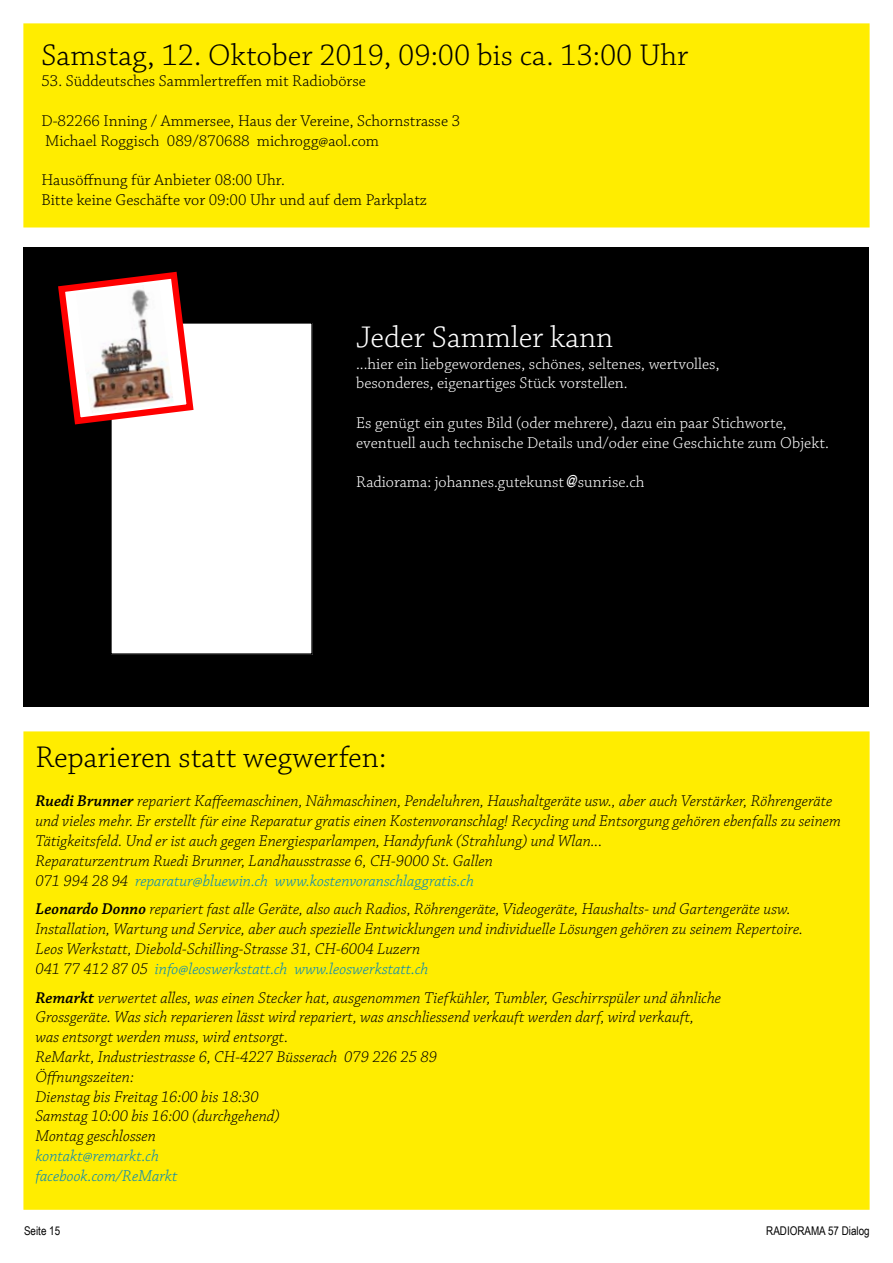
<style>
.page{position:relative;width:893px;height:1263px;background:#fff}
.page>*{position:absolute;margin:0;border:0;box-sizing:border-box;transform-origin:0 0}
.t1{font:300 31.5px "Chaparral Pro";color:#000}
.t2{font:300 31.5px "Chaparral Pro";color:#fff}
.t3{font:italic 300 16.5px/19.8px "Chaparral Pro";color:#000}
.t4{font:300 16.5px/19.8px "Chaparral Pro";color:#fff}
.t5{font:300 16.5px/19.8px "Chaparral Pro";color:#000}
.t6{font:italic 300 16.5px/19.8px "Chaparral Pro";color:#0084bb}
.t7{font:12px "Arial Narrow";color:#000}
.s1{font-family:"Helvetica";font-weight:400;font-style:italic;font-stretch:condensed}
.s2{font-weight:600}
.s3{color:#0084bb}
</style>
<div class="page">
<div style="left:32px;top:32px;width:829px;height:186px;background:#ffed00"></div>
<div style="left:23px;top:23px;width:847px;height:204px;border:18px solid #ffed00"></div>
<div style="left:29px;top:737px;width:835px;height:467px;background:#ffed00"></div>
<div style="left:23px;top:731px;width:847px;height:479px;border:12px solid #ffed00"></div>
<div style="left:23px;top:248px;width:846px;height:459px;background:#000"></div>
<div style="left:111px;top:323px;width:201px;height:331px;background:#fff"></div>
<div style="left:110px;top:322px;width:203px;height:333px;border:2px solid #000"></div>
<svg style="left:58px;top:271px;width:139px;height:157px"></svg>
<h1 class="t1" style="left:41px;top:38px;width:648px">Samstag, 12. Oktober 2019, 09:00 bis ca. 13:00 Uhr</h1>
<p class="t5" style="left:41px;top:72px;width:326px">53. Süddeutsches Sammlertreffen mit Radiobörse</p>
<p class="t5" style="left:41px;top:112px;width:420px">D-82266 Inning / Ammersee, Haus der Vereine, Schornstrasse 3<br>Michael Roggisch 089/870688 michrogg@aol.com</p>
<p class="t5" style="left:41px;top:171px;width:387px">Hausöffnung für Anbieter 08:00 Uhr.<br>Bitte keine Geschäfte vor 09:00 Uhr und auf dem Parkplatz</p>
<h1 class="t2" style="left:356px;top:320px;width:259px">Jeder Sammler kann</h1>
<p class="t4" style="left:356px;top:354px;width:365px">...hier ein liebgewordenes, schönes, seltenes, wertvolles, besonderes, eigenartiges Stück vorstellen.</p>
<p class="t4" style="left:356px;top:414px;width:474px">Es genügt ein gutes Bild (oder mehrere), dazu ein paar Stichworte, eventuell auch technische Details und/oder eine Geschichte zum Objekt.</p>
<p class="t4" style="left:356px;top:473px;width:290px">Radiorama: johannes.gutekunst<span class="s1">@</span>sunrise.ch</p>
<h1 class="t1" style="left:35px;top:740px;width:352px">Reparieren statt wegwerfen:</h1>
<p class="t3" style="left:35px;top:792px;width:807px"><span class="s2">Ruedi Brunner</span> repariert Kaffeemaschinen, Nähmaschinen, Pendeluhren, Haushaltgeräte usw., aber auch Verstärker, Röhrengeräte und vieles mehr. Er erstellt für eine Reparatur gratis einen Kostenvoranschlag! Recycling und Entsorgung gehören ebenfalls zu seinem Tätigkeitsfeld. Und er ist auch gegen Energiesparlampen, Handyfunk (Strahlung) und Wlan...<br>Reparaturzentrum Ruedi Brunner, Landhausstrasse 6, CH-9000 St. Gallen<br>071 994 28 94 <span class="s3">reparatur@bluewin.ch www.kostenvoranschlaggratis.ch</span></p>
<p class="t3" style="left:35px;top:900px;width:769px"><span class="s2">Leonardo Donno</span> repariert fast alle Geräte, also auch Radios, Röhrengeräte, Videogeräte, Haushalts- und Gartengeräte usw.<br>Installation, Wartung und Service, aber auch spezielle Entwicklungen und individuelle Lösungen gehören zu seinem Repertoire.<br>Leos Werkstatt, Diebold-Schilling-Strasse 31, CH-6004 Luzern<br>041 77 412 87 05 <span class="s3">info@leoswerkstatt.ch www.leoswerkstatt.ch</span></p>
<p class="t3" style="left:35px;top:988px;width:687px"><span class="s2">Remarkt</span> verwertet alles, was einen Stecker hat, ausgenommen Tiefkühler, Tumbler, Geschirrspüler und ähnliche Grossgeräte. Was sich reparieren lässt wird repariert, was anschliessend verkauft werden darf, wird verkauft, was entsorgt werden muss, wird entsorgt.<br>ReMarkt, Industriestrasse 6, CH-4227 Büsserach 079 226 25 89<br>Öffnungszeiten:<br>Dienstag bis Freitag 16:00 bis 18:30<br>Samstag 10:00 bis 16:00 (durchgehend)<br>Montag geschlossen</p>
<p class="t6" style="left:35px;top:1146px;width:144px">kontakt@remarkt.ch facebook.com/ReMarkt</p>
<p class="t7" style="left:24px;top:1222px;width:38px">Seite 15</p>
<p class="t7" style="left:766px;top:1222px;width:105px">RADIORAMA 57 Dialog</p>
</div>
